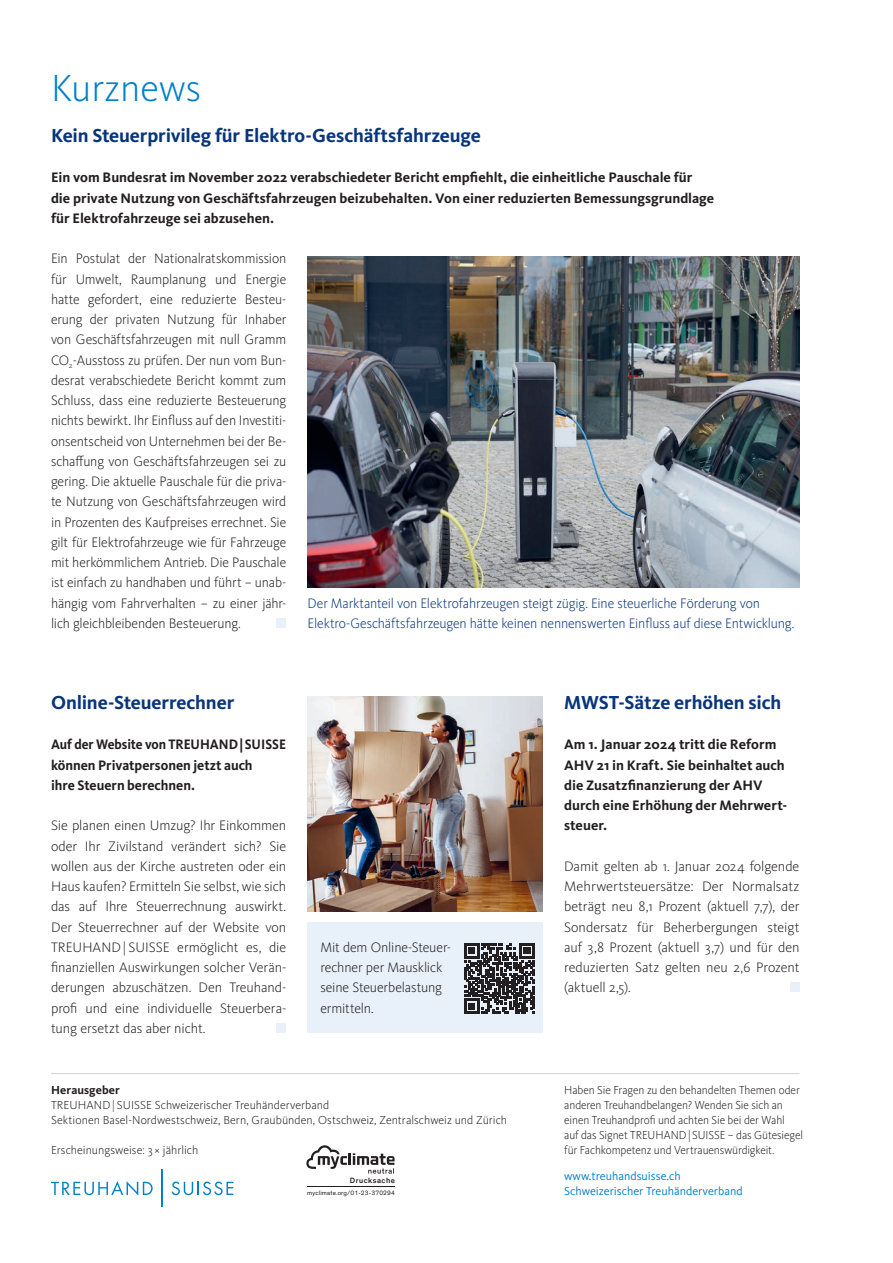
<style>
.page{position:relative;width:893px;height:1263px;background:#fff}
.page>*{position:absolute;margin:0;border:0;box-sizing:border-box;transform-origin:0 0}
.t1{font:300 39px "Kievit OT";color:#0081c8}
.t2{font:700 19.5px "Kievit OT";letter-spacing:-.01em;color:#08357c}
.t3{font:300 14.25px/20.2px "Kievit OT";letter-spacing:-.01em;color:#231f20;text-align:justify}
.t4{font:700 14.25px/20.2px "Kievit OT";color:#231f20}
.t5{font:300 14.25px/20.2px "Kievit OT";letter-spacing:-.01em;color:#08357c}
.t6{font:700 14.25px/20.2px "Kievit OT";color:#231f20;scale:.93 1}
.t7{font:300 12px/15px "Kievit OT";letter-spacing:-.005em;color:#231f20;scale:.96 1}
.t8{font:300 12px/15px "Kievit OT";letter-spacing:-.005em;color:#231f20}
.t9{font:12px/15px "Kievit OT";color:#0081c8}
.t10{font:700 12px "Kievit OT";letter-spacing:.01em;color:#231f20}
.t11{font:500 7.8px "f 265 c 4+Theinhardt";letter-spacing:.06em;color:#231f20}
.t12{font:6.45px "a 6 ea 5 d+Theinhardt";letter-spacing:.025em;color:#231f20}
</style>
<div class="page">
<div style="left:276px;top:618px;width:10px;height:10px;background:#e8f0f9"></div>
<svg style="left:51px;top:1181px;width:102px;height:14px"></svg>
<svg style="left:172px;top:1181px;width:61px;height:14px"></svg>
<hr style="left:162px;top:1169px;width:1px;height:38px;background:#0081c8">
<hr style="left:51px;top:1073px;width:748px;height:1px;background:#d1d2d4">
<div style="left:790px;top:982px;width:9px;height:10px;background:#e8f0f9"></div>
<hr style="left:307px;top:1186px;width:88px;height:1px;background:#231f20">
<svg style="left:306px;top:1145px;width:89px;height:29px"></svg>
<img style="left:308px;top:256px;width:491px;height:331px">
<div style="left:276px;top:1023px;width:10px;height:10px;background:#e8f0f9"></div>
<div style="left:308px;top:922px;width:235px;height:111px;background:#e8f0f9"></div>
<svg style="left:464px;top:943px;width:70px;height:70px"></svg>
<img style="left:308px;top:696px;width:235px;height:215px">
<h1 class="t1" style="left:51px;top:65px;width:152px">Kurznews</h1>
<h2 class="t2" style="left:51px;top:123px;width:431px">Kein Steuerprivileg für Elektro-Geschäftsfahrzeuge</h2>
<p class="t4" style="left:51px;top:167px;width:665px">Ein vom Bundesrat im November 2022 verabschiedeter Bericht empfiehlt, die einheitliche Pauschale für die private Nutzung von Geschäftsfahrzeugen beizubehalten. Von einer reduzierten Bemessungsgrundlage für Elektrofahrzeuge sei abzusehen.</p>
<p class="t3" style="left:51px;top:248px;width:237px">Ein Postulat der Nationalratskommission für Umwelt, Raumplanung und Energie hatte gefordert, eine reduzierte Besteu&shy;erung der privaten Nutzung für Inhaber von Geschäftsfahrzeugen mit null Gramm CO<sub>2</sub>-Ausstoss zu prüfen. Der nun vom Bun&shy;desrat verabschiedete Bericht kommt zum Schluss, dass eine reduzierte Besteuerung nichts bewirkt. Ihr Einfluss auf den Investiti&shy;onsentscheid von Unternehmen bei der Be&shy;schaffung von Geschäftsfahrzeugen sei zu gering. Die aktuelle Pauschale für die priva&shy;te Nutzung von Geschäftsfahrzeugen wird in Prozenten des Kaufpreises errechnet. Sie gilt für Elektrofahrzeuge wie für Fahrzeuge mit herkömmlichem Antrieb. Die Pauschale ist einfach zu handhaben und führt – unab&shy;hängig vom Fahrverhalten – zu einer jähr&shy;lich gleichbleibenden Besteuerung.</p>
<p class="t5" style="left:308px;top:592px;width:488px">Der Marktanteil von Elektrofahrzeugen steigt zügig. Eine steuerliche Förderung von<br>Elektro-Geschäftsfahrzeugen hätte keinen nennenswerten Einfluss auf diese Entwicklung.</p>
<h2 class="t2" style="left:51px;top:690px;width:185px">Online-Steuerrechner</h2>
<p class="t6" style="left:51px;top:734px;width:254px">Auf der Website von TREUHAND|SUISSE können Privatpersonen jetzt auch<br>ihre Steuern berechnen.</p>
<p class="t3" style="left:51px;top:815px;width:237px">Sie planen einen Umzug? Ihr Einkommen oder Ihr Zivilstand verändert sich? Sie wollen aus der Kirche austreten oder ein Haus kaufen? Ermitteln Sie selbst, wie sich das auf Ihre Steuerrechnung auswirkt.<br>Der Steuerrechner auf der Website von TREUHAND| SUISSE ermöglicht es, die finanziellen Auswirkungen solcher Verän&shy;derungen abzuschätzen. Den Treuhand&shy;profi und eine individuelle Steuerbera&shy;tung ersetzt das aber nicht.</p>
<p class="t3" style="left:320px;top:937px;width:132px;text-align:left">Mit dem Online-Steuer&shy;rechner per Mausklick seine Steuerbelastung ermitteln.</p>
<h2 class="t2" style="left:564px;top:690px;width:219px">MWST-Sätze erhöhen sich</h2>
<p class="t4" style="left:564px;top:734px;width:224px">Am 1. Januar 2024 tritt die Reform<br>AHV 21 in Kraft. Sie beinhaltet auch die Zusatzfinanzierung der AHV durch eine Erhöhung der Mehrwert&shy;steuer.</p>
<p class="t3" style="left:564px;top:856px;width:237px">Damit gelten ab 1. Januar 2024 folgende Mehrwertsteuersätze: Der Normalsatz beträgt neu 8,1 Prozent (aktuell 7,7), der Sondersatz für Beherbergungen steigt auf 3,8 Prozent (aktuell 3,7) und für den reduzierten Satz gelten neu 2,6 Prozent (aktuell 2,5).</p>
<p class="t10" style="left:51px;top:1082px;width:70px">Herausgeber</p>
<p class="t8" style="left:51px;top:1097px;width:458px">TREUHAND| SUISSE Schweizerischer Treuhänderverband<br>Sektionen Basel-Nordwestschweiz, Bern, Graubünden, Ostschweiz, Zentralschweiz und Zürich</p>
<p class="t8" style="left:51px;top:1142px;width:149px">Erscheinungsweise: 3× jährlich</p>
<p class="t11" style="left:350px;top:1176px;width:47px">Drucksache</p>
<p class="t12" style="left:307px;top:1190px;width:89px">myclimate.org/01-23-370294</p>
<p class="t7" style="left:564px;top:1082px;width:250px">Haben Sie Fragen zu den behandelten Themen oder anderen Treuhandbelangen? Wenden Sie sich an einen Treuhandprofi und achten Sie bei der Wahl<br>auf das Signet TREUHAND|SUISSE – das Gütesiegel für Fachkompetenz und Vertrauenswürdigkeit.</p>
<p class="t9" style="left:564px;top:1168px;width:180px">www.treuhandsuisse.ch<br>Schweizerischer Treuhänderverband</p>
</div>
